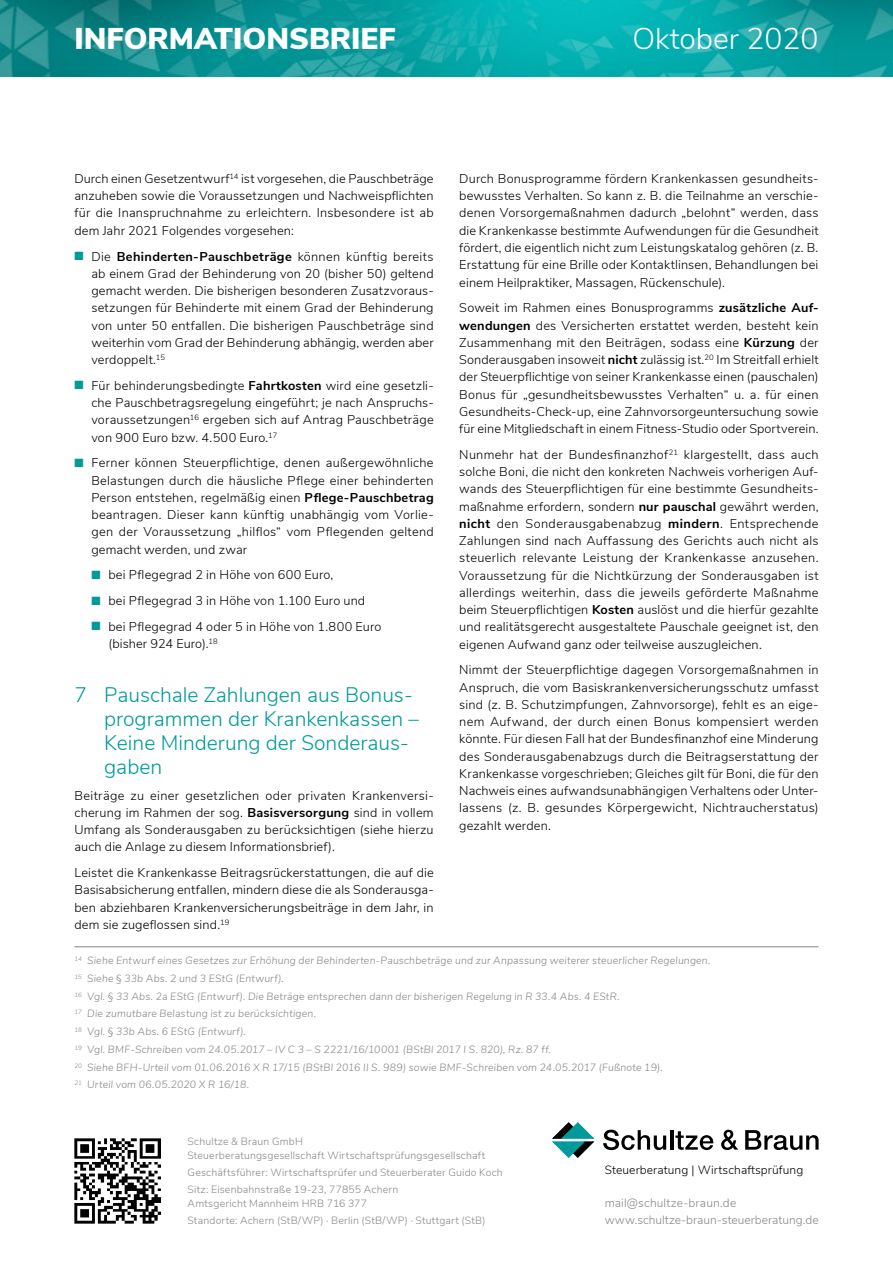
<style>
.page{position:relative;width:893px;height:1263px;background:#fff}
.page>*{position:absolute;margin:0;border:0;box-sizing:border-box;transform-origin:0 0}
.t1{font:900 30px "Nunito Sans";color:#fff}
.t2{font:300 30px "Nunito Sans";color:#fff}
.t3{font:300 21px/24px "Nunito Sans";color:#009a9b}
.t4{font:300 12.75px/17.2px "Nunito Sans";letter-spacing:.01em;color:#000;text-align:justify}
.t5{font:300 12px/17.1px "Nunito Sans";letter-spacing:.005em;color:#878786}
.t6{font:300 12px "Nunito Sans";letter-spacing:.01em;color:#000}
.t7{font:italic 300 10.5px/17.7px "Nunito Sans";letter-spacing:.015em;color:#878786}
.t8{font:300 10.5px/16.8px "Nunito Sans";letter-spacing:.02em;color:#878786}
.s1{color:#009a9b}
.s2{font-weight:700}
</style>
<div class="page">
<img style="left:0;top:0;width:893px;height:77px">
<svg style="left:603px;top:1130px;width:63px;height:20px"></svg>
<hr style="left:670px;top:1130px;width:3px;height:20px;background:#000">
<svg style="left:675px;top:1131px;width:39px;height:19px"></svg>
<svg style="left:721px;top:1130px;width:17px;height:20px"></svg>
<svg style="left:745px;top:1130px;width:74px;height:20px"></svg>
<svg style="left:553px;top:1123px;width:41px;height:34px"></svg>
<img style="left:75px;top:1138px;width:85px;height:86px">
<hr style="left:74px;top:946px;width:745px;height:1px;background:#878786">
<h1 class="t1" style="left:74px;top:16px;width:323px">INFORMATIONSBRIEF</h1>
<h1 class="t2" style="left:633px;top:17px;width:187px">Oktober 2020</h1>
<p class="t4" style="left:74px;top:169px;width:361px">Durch einen Gesetzentwurf<sup>14</sup> ist vorgesehen, die Pauschbeträge anzuheben sowie die Voraussetzungen und Nachweispflichten für die Inanspruchnahme zu erleichtern. Insbesondere ist ab dem Jahr 2021 Folgendes vorgesehen:</p>
<p class="t4" style="left:91px;top:247px;width:344px;text-indent:-17px"><span class="s1">■</span> Die <span class="s2">Behinderten-Pauschbeträge</span> können künftig bereits ab einem Grad der Behinderung von 20 (bisher 50) geltend gemacht werden. Die bisherigen besonderen Zusatzvoraus&shy;setzungen für Behinderte mit einem Grad der Behinderung von unter 50 entfallen. Die bisherigen Pauschbeträge sind weiterhin vom Grad der Behinderung abhängig, werden aber verdoppelt.<sup>15</sup></p>
<p class="t4" style="left:91px;top:376px;width:344px;text-indent:-17px"><span class="s1">■</span> Für behinderungsbedingte <span class="s2">Fahrtkosten</span> wird eine gesetzli&shy;che Pauschbetragsregelung eingeführt; je nach Anspruchs&shy;voraussetzungen<sup>16</sup> ergeben sich auf Antrag Pauschbeträge von 900 Euro bzw. 4.500 Euro.<sup>17</sup></p>
<p class="t4" style="left:91px;top:453px;width:344px;text-indent:-17px"><span class="s1">■</span> Ferner können Steuerpflichtige, denen außergewöhnliche Belastungen durch die häusliche Pflege einer behinderten Person entstehen, regelmäßig einen <span class="s2">Pflege-Pauschbetrag </span>beantragen. Dieser kann künftig unabhängig vom Vorlie&shy;gen der Voraussetzung „hilflos“ vom Pflegenden geltend gemacht werden, und zwar</p>
<p class="t4" style="left:91px;top:565px;width:244px"><span class="s1">■</span> bei Pflegegrad 2 in Höhe von 600 Euro,</p>
<p class="t4" style="left:91px;top:591px;width:275px"><span class="s1">■</span> bei Pflegegrad 3 in Höhe von 1.100 Euro und</p>
<p class="t4" style="left:108px;top:617px;width:275px;text-indent:-17px"><span class="s1">■</span> bei Pflegegrad 4 oder 5 in Höhe von 1.800 Euro (bisher 924 Euro).<sup>18</sup></p>
<h2 class="t3" style="left:104px;top:681px;width:316px;text-indent:-30px">7 Pauschale Zahlungen aus Bonus&shy;programmen der Krankenkassen –<br>Keine Minderung der Sonderaus&shy;gaben</h2>
<p class="t4" style="left:74px;top:786px;width:361px">Beiträge zu einer gesetzlichen oder privaten Krankenversi&shy;cherung im Rahmen der sog. <span class="s2">Basisversorgung</span> sind in vollem Umfang als Sonderausgaben zu berücksichtigen (siehe hierzu auch die Anlage zu diesem Informationsbrief).</p>
<p class="t4" style="left:74px;top:863px;width:361px">Leistet die Krankenkasse Beitragsrückerstattungen, die auf die Basisabsicherung entfallen, mindern diese die als Sonderausga&shy;ben abziehbaren Krankenversicherungsbeiträge in dem Jahr, in dem sie zugeflossen sind.<sup>19</sup></p>
<p class="t4" style="left:459px;top:169px;width:361px">Durch Bonusprogramme fördern Krankenkassen gesundheits&shy;bewusstes Verhalten. So kann z. B. die Teilnahme an verschie&shy;denen Vorsorgemaßnahmen dadurch „belohnt“ werden, dass die Krankenkasse bestimmte Aufwendungen für die Gesundheit fördert, die eigentlich nicht zum Leistungskatalog gehören (z. B.<br>Erstattung für eine Brille oder Kontaktlinsen, Behandlungen bei einem Heilpraktiker, Massagen, Rückenschule).</p>
<p class="t4" style="left:459px;top:298px;width:361px">Soweit im Rahmen eines Bonusprogramms <span class="s2">zusätzliche Auf&shy;wendungen</span> des Versicherten erstattet werden, besteht kein Zusammenhang mit den Beiträgen, sodass eine <span class="s2">Kürzung</span> der Sonderausgaben insoweit <span class="s2">nicht</span> zulässig ist.<sup>20</sup> Im Streitfall erhielt der Steuerpflichtige von seiner Krankenkasse einen (pauschalen)<br>Bonus für „gesundheitsbewusstes Verhalten“ u. a. für einen Gesundheits-Check-up, eine Zahnvorsorgeuntersuchung sowie für eine Mitgliedschaft in einem Fitness-Studio oder Sportverein.</p>
<p class="t4" style="left:459px;top:445px;width:361px">Nunmehr hat der Bundesfinanzhof<sup>21</sup> klargestellt, dass auch solche Boni, die nicht den konkreten Nachweis vorherigen Auf&shy;wands des Steuerpflichtigen für eine bestimmte Gesundheits&shy;maßnahme erfordern, sondern <span class="s2">nur pauschal</span> gewährt werden, <span class="s2">nicht</span> den Sonderausgabenabzug <span class="s2">mindern</span>. Entsprechende Zahlungen sind nach Auffassung des Gerichts auch nicht als steuerlich relevante Leistung der Krankenkasse anzusehen.<br>Voraussetzung für die Nichtkürzung der Sonderausgaben ist allerdings weiterhin, dass die jeweils geförderte Maßnahme beim Steuerpflichtigen <span class="s2">Kosten</span> auslöst und die hierfür gezahlte und realitätsgerecht ausgestaltete Pauschale geeignet ist, den eigenen Aufwand ganz oder teilweise auszugleichen.</p>
<p class="t4" style="left:459px;top:660px;width:361px">Nimmt der Steuerpflichtige dagegen Vorsorgemaßnahmen in Anspruch, die vom Basiskrankenversicherungsschutz umfasst sind (z. B. Schutzimpfungen, Zahnvorsorge), fehlt es an eige&shy;nem Aufwand, der durch einen Bonus kompensiert werden könnte. Für diesen Fall hat der Bundesfinanzhof eine Minderung des Sonderausgabenabzugs durch die Beitragserstattung der Krankenkasse vorgeschrieben; Gleiches gilt für Boni, die für den Nachweis eines aufwandsunabhängigen Verhaltens oder Unter&shy;lassens (z. B. gesundes Körpergewicht, Nichtraucherstatus) gezahlt werden.</p>
<p class="t7" style="left:74px;top:951px;width:638px"><sup>14</sup> Siehe Entwurf eines Gesetzes zur Erhöhung der Behinderten-Pauschbeträge und zur Anpassung weiterer steuerlicher Regelungen.<br><sup>15</sup> Siehe § 33b Abs. 2 und 3 EStG (Entwurf).<br><sup>16</sup> Vgl. § 33 Abs. 2a EStG (Entwurf). Die Beträge entsprechen dann der bisherigen Regelung in R 33.4 Abs. 4 EStR.<br><sup>17</sup> Die zumutbare Belastung ist zu berücksichtigen.<br><sup>18</sup> Vgl. § 33b Abs. 6 EStG (Entwurf).<br><sup>19</sup> Vgl. BMF-Schreiben vom 24.05.2017 – IV C 3 – S 2221/16/10001 (BStBl 2017 I S. 820), Rz. 87 ff.<br><sup>20</sup> Siehe BFH-Urteil vom 01.06.2016 X R 17/15 (BStBl 2016 II S. 989) sowie BMF-Schreiben vom 24.05.2017 (Fußnote 19).<br><sup>21</sup> Urteil vom 06.05.2020 X R 16/18.</p>
<p class="t8" style="left:188px;top:1133px;width:299px;line-height:14.2px">Schultze &amp; Braun GmbH<br>Steuerberatungsgesellschaft Wirtschaftsprüfungsgesellschaft</p>
<p class="t8" style="left:188px;top:1163px;width:317px">Geschäftsführer: Wirtschaftsprüfer und Steuerberater Guido Koch<br>Sitz: Eisenbahnstraße 19-23, 77855 Achern</p>
<p class="t8" style="left:188px;top:1194px;width:299px">Amtsgericht Mannheim HRB 716 377<br>Standorte: Achern (StB/WP) · Berlin (StB/WP) · Stuttgart (StB)</p>
<p class="t6" style="left:605px;top:1161px;width:200px">Steuerberatung | Wirtschaftsprüfung</p>
<p class="t5" style="left:605px;top:1193px;width:215px">mail@schultze-braun.de www.schultze-braun-steuerberatung.de</p>
</div>
